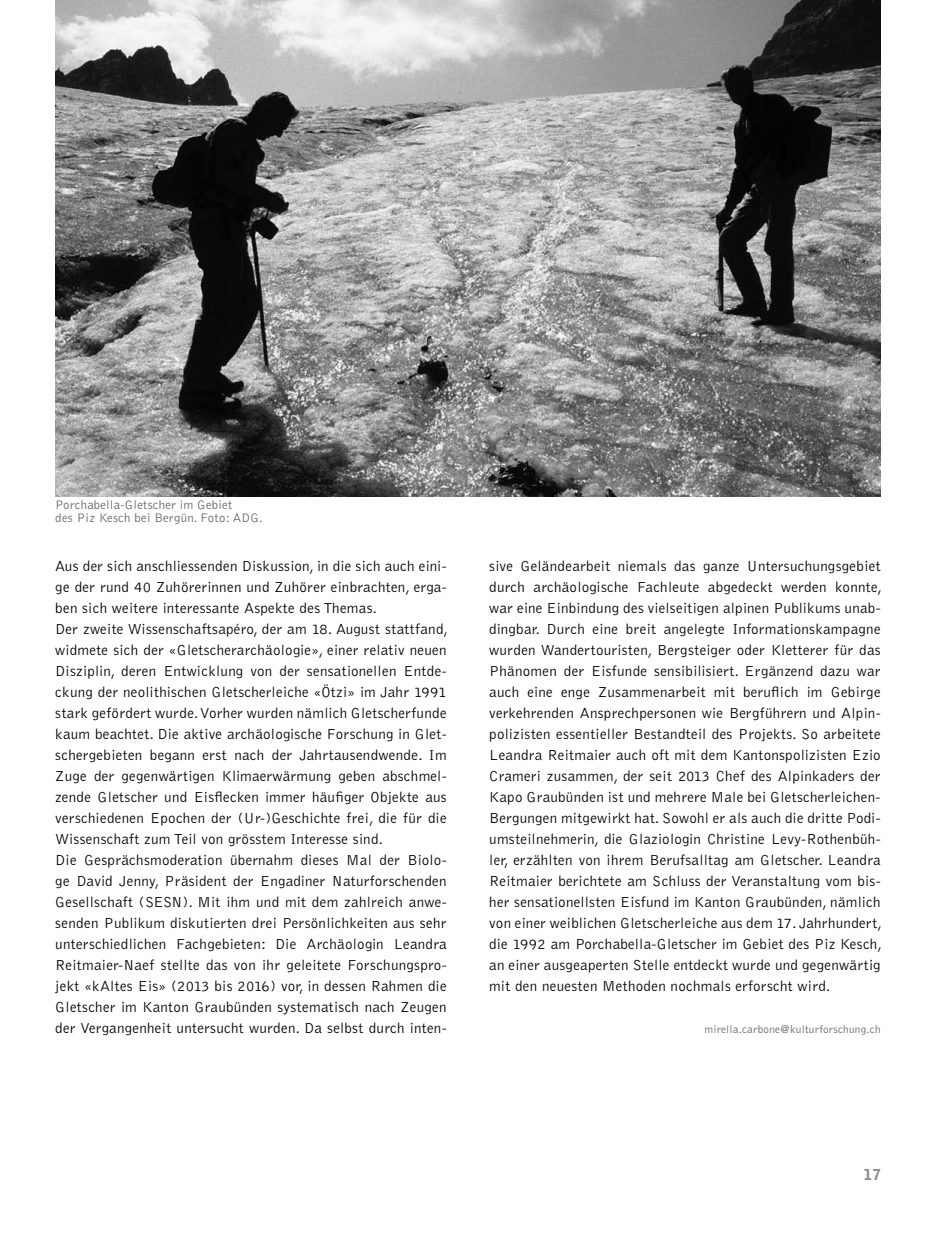
<style>
.page{position:relative;width:936px;height:1234px;background:#fff}
.page>*{position:absolute;margin:0;border:0;box-sizing:border-box;transform-origin:0 0}
.t1{font:300 15px/21px "Bell Gothic";letter-spacing:.02em;color:#000}
.t2{font:900 15px "Bell Gothic";color:#8b8c8e}
.t3{font:300 12.75px/13.5px "Bell Gothic";letter-spacing:.02em;color:#646567}
.t4{font:300 11.25px "Bell Gothic";letter-spacing:.02em;color:#646567}
</style>
<div class="page">
<img style="left:55px;top:0;width:825px;height:496px">
<p class="t3" style="left:55px;top:498px;width:209px">Porchabella-Gletscher im Gebiet<br>des Piz Kesch bei Bergün. Foto: ADG.</p>
<p class="t1" style="left:55px;top:555px;width:394px">Aus der sich anschliessenden Diskussion, in die sich auch eini&shy;ge der rund 40 Zuhörerinnen und Zuhörer einbrachten, erga&shy;ben sich weitere interessante Aspekte des Themas.<br>Der zweite Wissenschaftsapéro, der am 18. August stattfand, widmete sich der «Gletscherarchäologie», einer relativ neuen Disziplin, deren Entwicklung von der sensationellen Entde&shy;ckung der neolithischen Gletscherleiche «Ötzi» im Jahr 1991 stark gefördert wurde. Vorher wurden nämlich Gletscherfunde kaum beachtet. Die aktive archäologische Forschung in Glet&shy;schergebieten begann erst nach der Jahrtausendwende. Im Zuge der gegenwärtigen Klimaerwärmung geben abschmel&shy;zende Gletscher und Eisflecken immer häufiger Objekte aus verschiedenen Epochen der (Ur-)Geschichte frei, die für die Wissenschaft zum Teil von grösstem Interesse sind.<br>Die Gesprächsmoderation übernahm dieses Mal der Biolo&shy;ge David Jenny, Präsident der Engadiner Naturforschenden Gesellschaft (SESN). Mit ihm und mit dem zahlreich anwe&shy;senden Publikum diskutierten drei Persönlichkeiten aus sehr unterschiedlichen Fachgebieten: Die Archäologin Leandra Reitmaier-Naef stellte das von ihr geleitete Forschungspro&shy;jekt «kAltes Eis» (2013 bis 2016) vor, in dessen Rahmen die Gletscher im Kanton Graubünden systematisch nach Zeugen der Vergangenheit untersucht wurden. Da selbst durch inten-</p>
<p class="t1" style="left:489px;top:555px;width:394px;text-align:justify">sive Geländearbeit niemals das ganze Untersuchungsgebiet durch archäologische Fachleute abgedeckt werden konnte, war eine Einbindung des vielseitigen alpinen Publikums unab&shy;dingbar. Durch eine breit angelegte Informationskampagne wurden Wandertouristen, Bergsteiger oder Kletterer für das Phänomen der Eisfunde sensibilisiert. Ergänzend dazu war auch eine enge Zusammenarbeit mit beruflich im Gebirge verkehrenden Ansprechpersonen wie Bergführern und Alpin&shy;polizisten essentieller Bestandteil des Projekts. So arbeitete Leandra Reitmaier auch oft mit dem Kantonspolizisten Ezio Crameri zusammen, der seit 2013 Chef des Alpinkaders der Kapo Graubünden ist und mehrere Male bei Gletscherleichen-Bergungen mitgewirkt hat. Sowohl er als auch die dritte Podi&shy;umsteilnehmerin, die Glaziologin Christine Levy-Rothenbüh&shy;ler, erzählten von ihrem Berufsalltag am Gletscher. Leandra Reitmaier berichtete am Schluss der Veranstaltung vom bis&shy;her sensationellsten Eisfund im Kanton Graubünden, nämlich von einer weiblichen Gletscherleiche aus dem 17. Jahrhundert, die 1992 am Porchabella-Gletscher im Gebiet des Piz Kesch, an einer ausgeaperten Stelle entdeckt wurde und gegenwärtig mit den neuesten Methoden nochmals erforscht wird.</p>
<p class="t4" style="left:704px;top:1023px;width:177px">mirella.carbone@kulturforschung.ch</p>
<p class="t2" style="left:863px;top:1165px;width:18px">17</p>
</div>
